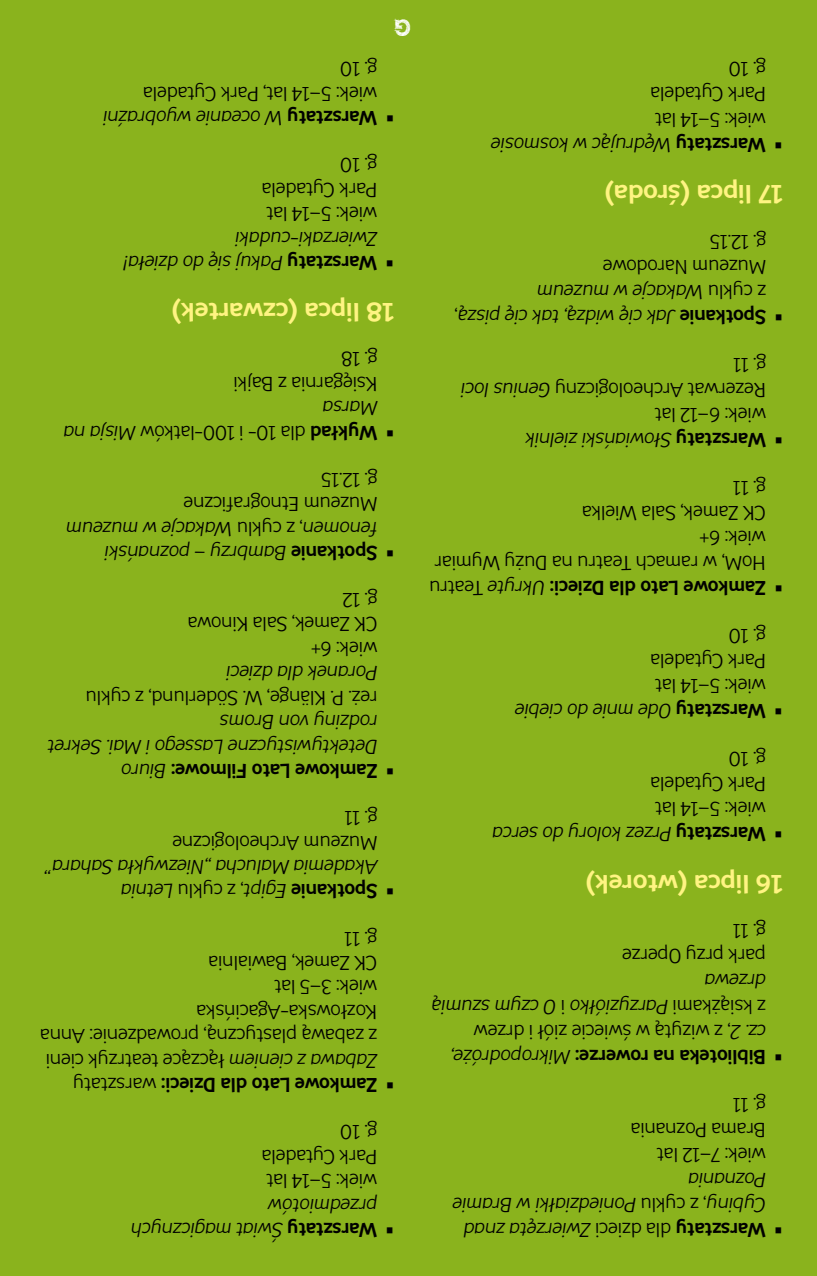
<style>
.page{position:relative;width:817px;height:1276px;background:#fff}
.page>*{position:absolute;margin:0;border:0;box-sizing:border-box;transform-origin:0 0}
.t1{font:700 26px "TT Souses";color:#fff482}
.t2{font:22px "WCROUGHTRAD Bta";color:#fff}
.t3{font:20px/25px "TT Souses";color:#000;scale:.95 1}
.t4{font:italic 20px/25px "TT Souses";color:#000;scale:.95 1}
.s1{font-weight:700}
.s2{font-style:italic}
.s3{font-weight:700;font-style:normal}
.s4{font-style:normal}
</style>
<div class="page">
<div style="left:0;top:0;width:816px;height:1276px;background:#8ab31d"></div>
<p class="t2" style="left:411px;top:41px;width:18px;rotate:-180deg">G</p>
<p class="t3" style="left:377px;top:131px;width:290px;line-height:24.4px;text-indent:-17px;rotate:-180deg">▪ <span class="s1">Warsztaty</span> <span class="s2">W oceanie wyobraźni </span>wiek: 5–14 lat, Park Cytadela<br>g. 10</p>
<p class="t3" style="left:377px;top:227px;width:123px;line-height:24.4px;rotate:-180deg">wiek: 5–14 lat<br>Park Cytadela g. 10</p>
<p class="t4" style="left:377px;top:276px;width:269px;line-height:24.4px;text-indent:-17px;rotate:-180deg">▪ <span class="s3">Warsztaty</span> Pakuj się do dzieła!<br>Zwierzaki-cudaki</p>
<h1 class="t1" style="left:394px;top:330px;width:224px;rotate:-180deg">18 lipca (czwartek)</h1>
<p class="t3" style="left:377px;top:396px;width:153px;line-height:24.4px;rotate:-180deg">Księgarnia z Bajki g. 18</p>
<p class="t3" style="left:377px;top:445px;width:332px;line-height:24.4px;text-indent:-17px;rotate:-180deg">▪ <span class="s1">Wykład</span> dla 10- i 100-latków <span class="s2">Misja na<br>Marsa</span></p>
<p class="t4" style="left:377px;top:565px;width:329px;line-height:24.4px;text-indent:-17px;rotate:-180deg">▪ <span class="s3">Spotkanie</span> Bambrzy – poznański fenomen<span class="s4">, z cyklu</span> Wakacje w muzeum<br><span class="s4">Muzeum Etnograficzne<br>g. 12.15</span></p>
<p class="t3" style="left:377px;top:661px;width:201px;line-height:24.4px;rotate:-180deg">wiek: 6+<br>CK Zamek, Sala Kinowa g. 12</p>
<p class="t4" style="left:377px;top:686px;width:160px;rotate:-180deg">Poranek dla dzieci</p>
<p class="t3" style="left:377px;top:710px;width:308px;rotate:-180deg">reż. P. Klänge, W. Söderlund, z cyklu</p>
<p class="t4" style="left:377px;top:783px;width:348px;line-height:24.4px;text-indent:-17px;rotate:-180deg">▪ <span class="s3">Zamkowe Lato Filmowe:</span> Biuro<br>Detektywistyczne Lassego i Mai. Sekret rodziny von Broms</p>
<p class="t3" style="left:377px;top:855px;width:217px;line-height:24.4px;rotate:-180deg">Muzeum Archeologiczne g. 11</p>
<p class="t4" style="left:377px;top:904px;width:351px;line-height:24.4px;text-indent:-17px;rotate:-180deg">▪ <span class="s3">Spotkanie</span> Egipt<span class="s4">, z cyklu</span> Letnia<br>Akademia Malucha „Niezwykła Sahara”</p>
<p class="t3" style="left:377px;top:1097px;width:356px;line-height:24.4px;text-indent:-17px;rotate:-180deg">▪ <span class="s1">Zamkowe Lato dla Dzieci:</span> warsztaty<br><span class="s2">Zabawa z cieniem</span> łączące teatrzyk cieni z zabawą plastyczną, prowadzenie: Anna<br>Kozłowska-Agacińska<br>wiek: 3–5 lat<br>CK Zamek, Bawialnia<br>g. 11</p>
<p class="t3" style="left:377px;top:1193px;width:123px;line-height:24.4px;rotate:-180deg">wiek: 5–14 lat<br>Park Cytadela g. 10</p>
<p class="t4" style="left:377px;top:1242px;width:261px;line-height:24.4px;text-indent:-17px;rotate:-180deg">▪ <span class="s3">Warsztaty</span> Świat magicznych przedmiotów</p>
<p class="t3" style="left:765px;top:157px;width:291px;text-indent:-17px;rotate:-180deg">▪ <span class="s1">Warsztaty</span> <span class="s2">Wędrując w kosmosie </span>wiek: 5–14 lat<br>Park Cytadela<br>g. 10</p>
<h1 class="t1" style="left:782px;top:212px;width:180px;rotate:-180deg">17 lipca (środa)</h1>
<p class="t4" style="left:765px;top:330px;width:329px;text-indent:-17px;rotate:-180deg">▪ <span class="s3">Spotkanie</span> Jak cię widzą, tak cię piszą<span class="s4">, z cyklu</span> Wakacje w muzeum<br><span class="s4">Muzeum Narodowe<br>g. 12.15</span></p>
<p class="t3" style="left:765px;top:453px;width:322px;text-indent:-17px;rotate:-180deg">▪ <span class="s1">Warsztaty</span> <span class="s2">Słowiański zielnik<br></span>wiek: 6–12 lat<br>Rezerwat Archeologiczny <span class="s2">Genius loci </span>g. 11</p>
<p class="t3" style="left:765px;top:601px;width:356px;text-indent:-17px;rotate:-180deg">▪ <span class="s1">Zamkowe Lato dla Dzieci:</span> <span class="s2">Ukryte</span> Teatru<br>HoM, w ramach Teatru na Duży Wymiar wiek: 6+<br>CK Zamek, Sala Wielka<br>g. 11</p>
<p class="t3" style="left:765px;top:724px;width:266px;text-indent:-17px;rotate:-180deg">▪ <span class="s1">Warsztaty</span> <span class="s2">Ode mnie do ciebie </span>wiek: 5–14 lat<br>Park Cytadela<br>g. 10</p>
<p class="t3" style="left:765px;top:847px;width:289px;text-indent:-17px;rotate:-180deg">▪ <span class="s1">Warsztaty</span> <span class="s2">Przez kolory do serca </span>wiek: 5–14 lat<br>Park Cytadela<br>g. 10</p>
<h1 class="t1" style="left:782px;top:902px;width:199px;rotate:-180deg">16 lipca (wtorek)</h1>
<p class="t3" style="left:765px;top:969px;width:153px;rotate:-180deg">park przy Operze g. 11</p>
<p class="t4" style="left:765px;top:1069px;width:353px;text-indent:-17px;rotate:-180deg">▪ <span class="s3">Biblioteka na rowerze:</span> Mikropodróże, cz. 2<span class="s4">, z wizytą w świecie ziół i drzew<br>z książkami</span> Parzyziółko <span class="s4">i</span> O czym szumią drzewa</p>
<p class="t3" style="left:765px;top:1167px;width:144px;rotate:-180deg">wiek: 7–12 lat<br>Brama Poznania g. 11</p>
<p class="t4" style="left:765px;top:1242px;width:331px;text-indent:-17px;rotate:-180deg">▪ <span class="s3">Warsztaty</span> <span class="s4">dla dzieci</span> Zwierzęta znad<br>Cybiny<span class="s4">, z cyklu</span> Poniedziałki w Bramie<br>Poznania</p>
</div>
